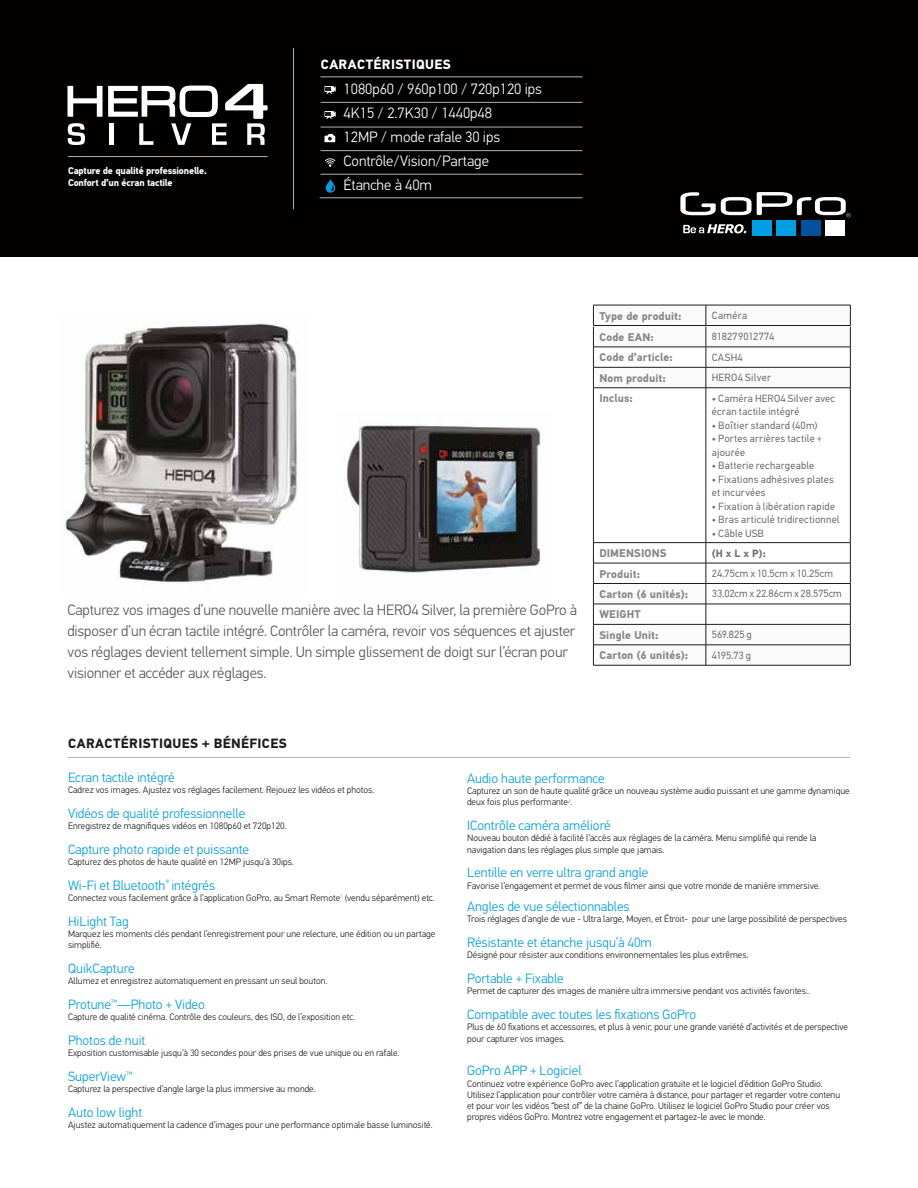
<style>
.page{position:relative;width:918px;height:1188px;background:#fff}
.page>*{position:absolute;margin:0;border:0;box-sizing:border-box;transform-origin:0 0}
.t1{font:300 15px/21px "PF Din Text Pro";letter-spacing:-.01em;color:#575756}
.t2{font:300 15px/24px "PF Din Text Pro";letter-spacing:-.005em;color:#fff}
.t3{font:300 13.5px "PF Din Text Pro";color:#009fe3}
.t4{font:700 13.5px "PF Din Text Pro";letter-spacing:.03em;color:#1d1d1b}
.t5{font:700 13.5px "PF Din Text Pro";letter-spacing:.03em;color:#fff}
.t6{font:700 11.25px/20.4px "PF Din Text Pro";letter-spacing:.01em;color:#878787}
.t7{font:10.5px/13.5px "PF Din Text Pro";letter-spacing:.02em;color:#706f6f}
.t8{font:10.5px "PF Din Text Pro";letter-spacing:-.01em;color:#706f6f}
.t9{font:700 10.5px "PF Din Text Pro";color:#706f6f}
.t10{font:700 9.75px/11.7px "PF Din Text Pro";letter-spacing:-.02em;color:#fff}
.t11{font:300 9.3px/11.2px "PF Din Text Pro";color:#1d1d1b}
</style>
<div class="page">
<div style="left:0;top:0;width:918px;height:256px;background:#030000"></div>
<hr style="left:68px;top:757px;width:782px;height:1px;background:#b3b2b2">
<hr style="left:593px;top:665px;width:113px;height:1px;background:#1d1d1b">
<svg style="left:593px;top:305px;width:258px;height:360px"></svg>
<hr style="left:706px;top:665px;width:144px;height:1px;background:#1d1d1b">
<div style="left:752px;top:221px;width:20px;height:15px;background:#009fe3"></div>
<div style="left:776px;top:221px;width:20px;height:15px;background:#009fe3"></div>
<div style="left:825px;top:221px;width:20px;height:15px;background:#fff"></div>
<div style="left:801px;top:221px;width:19px;height:15px;background:#0052a1"></div>
<svg style="left:680px;top:192px;width:171px;height:25px"></svg>
<svg style="left:683px;top:224px;width:63px;height:9px"></svg>
<hr style="left:321px;top:174px;width:262px;height:1px;background:#b3b2b2">
<hr style="left:321px;top:150px;width:262px;height:1px;background:#b3b2b2">
<hr style="left:321px;top:127px;width:262px;height:1px;background:#b3b2b2">
<hr style="left:321px;top:102px;width:262px;height:1px;background:#b3b2b2">
<hr style="left:321px;top:77px;width:262px;height:1px;background:#b3b2b2">
<hr style="left:320px;top:198px;width:263px;height:1px;background:#b3b2b2">
<svg style="left:325px;top:158px;width:10px;height:9px"></svg>
<svg style="left:324px;top:134px;width:11px;height:8px"></svg>
<svg style="left:324px;top:86px;width:12px;height:8px"></svg>
<svg style="left:324px;top:111px;width:12px;height:8px"></svg>
<hr style="left:293px;top:48px;width:1px;height:161px;background:#b3b2b2">
<hr style="left:68px;top:156px;width:200px;height:1px;background:#b3b2b2">
<svg style="left:325px;top:179px;width:10px;height:14px"></svg>
<svg style="left:68px;top:84px;width:200px;height:61px"></svg>
<img style="left:347px;top:425px;width:194px;height:148px">
<img style="left:65px;top:323px;width:234px;height:261px">
<p class="t10" style="left:68px;top:165px;width:141px">Capture de qualité professionelle.<br>Confort d’un écran tactile</p>
<h2 class="t5" style="left:321px;top:56px;width:131px">CARACTÉRISTIQUES</h2>
<h1 class="t2" style="left:344px;top:77px;width:200px">1080p60 / 960p100 / 720p120 ips<br>4K15 / 2.7K30 / 1440p48<br>12MP / mode rafale 30 ips<br>Contrôle/Vision/Partage<br>Étanche à 40m</h1>
<p class="t1" style="left:68px;top:600px;width:511px">Capturez vos images d’une nouvelle manière avec la HERO4 Silver, la première GoPro à disposer d’un écran tactile intégré. Contrôler la caméra, revoir vos séquences et ajuster vos réglages devient tellement simple. Un simple glissement de doigt sur l’écran pour visionner et accéder aux réglages.</p>
<h2 class="t4" style="left:68px;top:735px;width:220px">CARACTÉRISTIQUES + BÉNÉFICES</h2>
<p class="t6" style="left:599px;top:306px;width:84px">Type de produit:</p>
<p class="t7" style="left:712px;top:309px;width:37px">Caméra</p>
<p class="t6" style="left:599px;top:327px;width:56px">Code EAN:</p>
<p class="t7" style="left:712px;top:330px;width:64px">818279012774</p>
<p class="t6" style="left:599px;top:348px;width:75px">Code d’article:</p>
<p class="t7" style="left:712px;top:350px;width:33px">CASH4</p>
<p class="t6" style="left:599px;top:368px;width:68px">Nom produit:</p>
<p class="t7" style="left:712px;top:371px;width:60px">HERO4 Silver</p>
<p class="t6" style="left:599px;top:388px;width:35px">Inclus:</p>
<p class="t7" style="left:712px;top:391px;width:125px">• Caméra HERO4 Silver avec écran tactile intégré</p>
<p class="t7" style="left:712px;top:418px;width:107px">• Boîtier standard (40m)</p>
<p class="t7" style="left:712px;top:432px;width:112px">• Portes arrières tactile + ajourée</p>
<p class="t7" style="left:712px;top:459px;width:104px">• Batterie rechargeable</p>
<p class="t7" style="left:712px;top:472px;width:124px">• Fixations adhésives plates et incurvées</p>
<p class="t7" style="left:712px;top:499px;width:125px">• Fixation à libération rapide</p>
<p class="t7" style="left:712px;top:513px;width:129px">• Bras articulé tridirectionnel</p>
<p class="t7" style="left:712px;top:526px;width:53px">• Câble USB</p>
<p class="t6" style="left:599px;top:543px;width:69px">DIMENSIONS</p>
<p class="t9" style="left:712px;top:546px;width:56px">(H x L x P):</p>
<p class="t6" style="left:599px;top:564px;width:42px">Produit:</p>
<p class="t7" style="left:712px;top:567px;width:123px">24.75cm x 10.5cm x 10.25cm</p>
<p class="t6" style="left:599px;top:584px;width:90px">Carton (6 unités):</p>
<p class="t8" style="left:712px;top:588px;width:132px">33.02cm x 22.86cm x 28.575cm</p>
<p class="t6" style="left:599px;top:605px;width:61px">WEIGHT<br>Single Unit:</p>
<p class="t7" style="left:712px;top:628px;width:42px">569.825 g</p>
<p class="t6" style="left:599px;top:645px;width:90px">Carton (6 unités):</p>
<p class="t7" style="left:712px;top:648px;width:41px">4195.73 g</p>
<h2 class="t3" style="left:68px;top:769px;width:108px">Ecran tactile intégré</h2>
<p class="t11" style="left:68px;top:784px;width:308px">Cadrez vos images. Ajustez vos réglages facilement. Rejouez les vidéos et photos.</p>
<h2 class="t3" style="left:68px;top:805px;width:179px">Vidéos de qualité professionnelle</h2>
<p class="t11" style="left:68px;top:820px;width:220px">Enregistrez de magnifiques vidéos en 1080p60 et 720p120.</p>
<h2 class="t3" style="left:68px;top:841px;width:183px">Capture photo rapide et puissante</h2>
<p class="t11" style="left:68px;top:856px;width:227px">Capturez des photos de haute qualité en 12MP jusqu’à 30ips.</p>
<h2 class="t3" style="left:68px;top:877px;width:149px">Wi-Fi et Bluetooth<sup>®</sup> intégrés</h2>
<p class="t11" style="left:68px;top:892px;width:368px">Connectez vous facilement grâce à l’application GoPro, au Smart Remote<sup>1</sup> (vendu séparément) etc.</p>
<h2 class="t3" style="left:68px;top:913px;width:62px">HiLight Tag</h2>
<p class="t11" style="left:68px;top:928px;width:369px">Marquez les moments clés pendant l’enregistrement pour une relecture, une édition ou un partage simplifié.</p>
<h2 class="t3" style="left:68px;top:961px;width:68px">QuikCapture</h2>
<p class="t11" style="left:68px;top:976px;width:261px">Allumez et enregistrez automatiquement en pressant un seul bouton.</p>
<h2 class="t3" style="left:68px;top:997px;width:138px">Protune<sup>™</sup>—Photo + Video</h2>
<p class="t11" style="left:68px;top:1012px;width:289px">Capture de qualité cinéma. Contrôle des couleurs, des ISO, de l’exposition etc.</p>
<h2 class="t3" style="left:68px;top:1033px;width:79px">Photos de nuit</h2>
<p class="t11" style="left:68px;top:1048px;width:333px">Exposition customisable jusqu’à 30 secondes pour des prises de vue unique ou en rafale.</p>
<h2 class="t3" style="left:68px;top:1069px;width:66px">SuperView<sup>™</sup></h2>
<p class="t11" style="left:68px;top:1084px;width:249px">Capturez la perspective d’angle large la plus immersive au monde.</p>
<h2 class="t3" style="left:68px;top:1105px;width:76px">Auto low light</h2>
<p class="t11" style="left:68px;top:1120px;width:366px">Ajustez automatiquement la cadence d’images pour une performance optimale basse luminosité.</p>
<h2 class="t3" style="left:467px;top:771px;width:139px">Audio haute performance</h2>
<p class="t11" style="left:467px;top:786px;width:384px">Capturez un son de haute qualité grâce un nouveau système audio puissant et une gamme dynamique deux fois plus performante<sup>2</sup>.</p>
<h2 class="t3" style="left:467px;top:818px;width:145px">IContrôle caméra amélioré</h2>
<p class="t11" style="left:467px;top:833px;width:351px">Nouveau bouton dédié à facilité l’accès aux réglages de la caméra. Menu simplifié qui rende la navigation dans les réglages plus simple que jamais.</p>
<h2 class="t3" style="left:467px;top:865px;width:183px">Lentille en verre ultra grand angle</h2>
<p class="t11" style="left:467px;top:880px;width:355px">Favorise l’engagement et permet de vous filmer ainsi que votre monde de manière immersive.</p>
<h2 class="t3" style="left:467px;top:899px;width:164px">Angles de vue sélectionnables</h2>
<p class="t11" style="left:467px;top:914px;width:381px">Trois réglages d’angle de vue - Ultra large, Moyen, et Étroit- pour une large possibilité de perspectives</p>
<h2 class="t3" style="left:467px;top:935px;width:186px">Résistante et étanche jusqu’à 40m</h2>
<p class="t11" style="left:467px;top:950px;width:283px">Désigné pour résister aux conditions environnementales les plus extrêmes.</p>
<h2 class="t3" style="left:467px;top:971px;width:98px">Portable + Fixable</h2>
<p class="t11" style="left:467px;top:986px;width:344px">Permet de capturer des images de manière ultra immersive pendant vos activités favorites..</p>
<h2 class="t3" style="left:467px;top:1007px;width:231px">Compatible avec toutes les fixations GoPro</h2>
<p class="t11" style="left:467px;top:1022px;width:382px">Plus de 60 fixations et accessoires, et plus à venir, pour une grande variété d’activités et de perspective pour capturer vos images.</p>
<h2 class="t3" style="left:467px;top:1063px;width:116px">GoPro APP + Logiciel</h2>
<p class="t11" style="left:467px;top:1078px;width:375px">Continuez votre expérience GoPro avec l’application gratuite et le logiciel d’édition GoPro Studio.<br>Utilisez l’application pour contrôler votre caméra à distance, pour partager et regarder votre contenu et pour voir les vidéos “best of” de la chaine GoPro. Utilisez le logiciel GoPro Studio pour créer vos propres vidéos GoPro. Montrez votre engagement et partagez-le avec le monde.</p>
</div>
